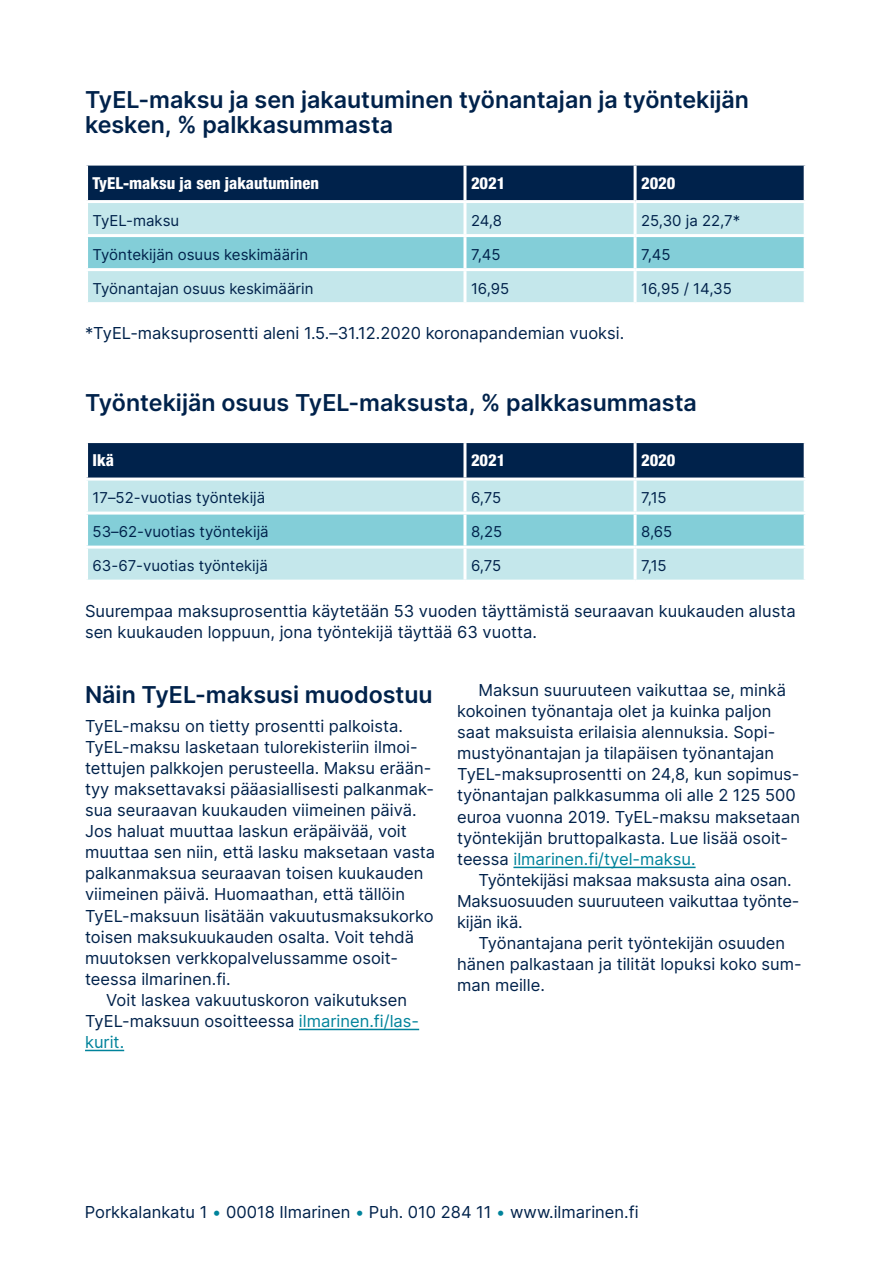
<style>
.page{position:relative;width:893px;height:1263px;background:#fff}
.page>*{position:absolute;margin:0;border:0;box-sizing:border-box;transform-origin:0 0}
.Väliotsikko_H2{font:600 23.25px/25.5px "Inter";color:#00224b}
.Leipis{font:16.5px/21px "Inter";color:#00224b}
.Leipis_sis{font:16.5px/21px "Inter";color:#00224b}
.Taulukon_otsikko{font:800 condensed 16.5px "Helvetica Neue LT Std";color:#fff}
.Leipis_sis-2{font:16.5px "Inter";color:#00839b}
.taulukko_leipis{font:15px "Inter";color:#00224b}
.s1{color:#00839b}
</style>
<div class="page">
<svg style="left:88px;top:203px;width:716px;height:99px;fill:#c4e7eb"></svg>
<div style="left:88px;top:166px;width:716px;height:34px;background:#00224b"></div>
<div style="left:88px;top:443px;width:716px;height:34px;background:#00224b"></div>
<div style="left:88px;top:480px;width:716px;height:100px;background:#c4e7eb"></div>
<div style="left:88px;top:515px;width:716px;height:31px;background:#83ced8"></div>
<hr style="left:463px;top:443px;width:3px;height:34px;background:#fff">
<hr style="left:634px;top:443px;width:3px;height:34px;background:#fff">
<hr style="left:463px;top:480px;width:3px;height:32px;background:#fff">
<hr style="left:634px;top:480px;width:3px;height:32px;background:#fff">
<hr style="left:463px;top:515px;width:3px;height:31px;background:#fff">
<hr style="left:634px;top:515px;width:3px;height:31px;background:#fff">
<hr style="left:463px;top:549px;width:3px;height:31px;background:#fff">
<hr style="left:634px;top:549px;width:3px;height:31px;background:#fff">
<hr style="left:85px;top:512px;width:380px;height:3px;background:#fff">
<hr style="left:465px;top:512px;width:170px;height:3px;background:#fff">
<hr style="left:635px;top:512px;width:172px;height:3px;background:#fff">
<hr style="left:85px;top:546px;width:380px;height:3px;background:#fff">
<hr style="left:465px;top:546px;width:170px;height:3px;background:#fff">
<hr style="left:635px;top:546px;width:172px;height:3px;background:#fff">
<hr style="left:299px;top:1029px;width:120px;height:1px;background:#00839b">
<hr style="left:85px;top:1050px;width:39px;height:1px;background:#00839b">
<hr style="left:513px;top:867px;width:183px;height:1px;background:#00839b">
<hr style="left:463px;top:166px;width:3px;height:34px;background:#fff">
<hr style="left:634px;top:166px;width:3px;height:34px;background:#fff">
<hr style="left:463px;top:203px;width:3px;height:31px;background:#fff">
<hr style="left:634px;top:203px;width:3px;height:31px;background:#fff">
<hr style="left:463px;top:237px;width:3px;height:31px;background:#fff">
<hr style="left:634px;top:237px;width:3px;height:31px;background:#fff">
<hr style="left:463px;top:271px;width:3px;height:31px;background:#fff">
<hr style="left:634px;top:271px;width:3px;height:31px;background:#fff">
<hr style="left:85px;top:234px;width:380px;height:3px;background:#fff">
<hr style="left:465px;top:234px;width:170px;height:3px;background:#fff">
<hr style="left:635px;top:234px;width:172px;height:3px;background:#fff">
<hr style="left:85px;top:268px;width:380px;height:3px;background:#fff">
<hr style="left:465px;top:268px;width:170px;height:3px;background:#fff">
<hr style="left:635px;top:268px;width:172px;height:3px;background:#fff">
<h2 class="Väliotsikko_H2" style="left:85px;top:86px;width:665px">TyEL-maksu ja sen jakautuminen työnantajan ja työntekijän kesken, % palkkasummasta</h2>
<p class="Taulukon_otsikko" style="left:93px;top:173px;width:228px">TyEL-maksu ja sen jakautuminen</p>
<p class="Taulukon_otsikko" style="left:471px;top:173px;width:36px">2021</p>
<p class="Taulukon_otsikko" style="left:641px;top:173px;width:36px">2020</p>
<p class="taulukko_leipis" style="left:93px;top:209px;width:88px">TyEL-maksu</p>
<p class="taulukko_leipis" style="left:471px;top:209px;width:33px">24,8</p>
<p class="taulukko_leipis" style="left:641px;top:209px;width:101px">25,30 ja 22,7*</p>
<p class="taulukko_leipis" style="left:93px;top:243px;width:217px">Työntekijän osuus keskimäärin</p>
<p class="taulukko_leipis" style="left:471px;top:243px;width:31px">7,45</p>
<p class="taulukko_leipis" style="left:641px;top:243px;width:31px">7,45</p>
<p class="taulukko_leipis" style="left:93px;top:277px;width:222px">Työnantajan osuus keskimäärin</p>
<p class="taulukko_leipis" style="left:471px;top:277px;width:40px">16,95</p>
<p class="taulukko_leipis" style="left:641px;top:277px;width:92px">16,95 / 14,35</p>
<p class="Leipis" style="left:85px;top:322px;width:541px">*TyEL-maksuprosentti aleni 1.5.–31.12.2020 koronapandemian vuoksi.</p>
<h2 class="Väliotsikko_H2" style="left:85px;top:389px;width:613px">Työntekijän osuus TyEL-maksusta, % palkkasummasta</h2>
<p class="Taulukon_otsikko" style="left:93px;top:450px;width:23px">Ikä</p>
<p class="Taulukon_otsikko" style="left:471px;top:450px;width:36px">2021</p>
<p class="Taulukon_otsikko" style="left:641px;top:450px;width:36px">2020</p>
<p class="taulukko_leipis" style="left:93px;top:487px;width:174px">17–52-vuotias työntekijä</p>
<p class="taulukko_leipis" style="left:471px;top:487px;width:32px">6,75</p>
<p class="taulukko_leipis" style="left:641px;top:487px;width:27px">7,15</p>
<p class="taulukko_leipis" style="left:93px;top:521px;width:178px">53–62-vuotias työntekijä</p>
<p class="taulukko_leipis" style="left:471px;top:521px;width:33px">8,25</p>
<p class="taulukko_leipis" style="left:641px;top:521px;width:33px">8,65</p>
<p class="taulukko_leipis" style="left:93px;top:555px;width:177px">63-67-vuotias työntekijä</p>
<p class="taulukko_leipis" style="left:471px;top:555px;width:32px">6,75</p>
<p class="taulukko_leipis" style="left:641px;top:555px;width:27px">7,15</p>
<p class="Leipis" style="left:85px;top:600px;width:712px">Suurempaa maksuprosenttia käytetään 53 vuoden täyttämistä seuraavan kuukauden alusta sen kuukauden loppuun, jona työntekijä täyttää 63 vuotta.</p>
<h2 class="Väliotsikko_H2" style="left:85px;top:681px;width:349px">Näin TyEL-maksusi muodostuu</h2>
<p class="Leipis" style="left:85px;top:715px;width:352px">TyEL-maksu on tietty prosentti palkoista.<br>TyEL-maksu lasketaan tulorekisteriin ilmoi&shy;tettujen palkkojen perusteella. Maksu erään&shy;tyy maksettavaksi pääasiallisesti palkanmak&shy;sua seuraavan kuukauden viimeinen päivä.<br>Jos haluat muuttaa laskun eräpäivää, voit muuttaa sen niin, että lasku maksetaan vasta palkanmaksua seuraavan toisen kuukauden viimeinen päivä. Huomaathan, että tällöin TyEL-maksuun lisätään vakuutusmaksukorko toisen maksukuukauden osalta. Voit tehdä muutoksen verkkopalvelussamme osoit&shy;teessa ilmarinen.fi.</p>
<p class="Leipis_sis" style="left:85px;top:989px;width:336px;text-align:center">Voit laskea vakuutuskoron vaikutuksen<br>TyEL-maksuun osoitteessa <span class="s1">ilmarinen.fi/las-</span></p>
<p class="Leipis_sis-2" style="left:85px;top:1029px;width:41px">kurit.</p>
<p class="Leipis_sis" style="left:457px;top:680px;width:344px;text-indent:21px">Maksun suuruuteen vaikuttaa se, minkä kokoinen työnantaja olet ja kuinka paljon saat maksuista erilaisia alennuksia. Sopi&shy;mustyönantajan ja tilapäisen työnantajan TyEL-maksuprosentti on 24,8, kun sopimus&shy;työnantajan palkkasumma oli alle 2 125 500 euroa vuonna 2019. TyEL-maksu maksetaan työntekijän bruttopalkasta. Lue lisää osoit&shy;teessa <span class="s1">ilmarinen.fi/tyel-maksu.</span></p>
<p class="Leipis_sis" style="left:457px;top:869px;width:344px;text-indent:21px">Työntekijäsi maksaa maksusta aina osan.<br>Maksuosuuden suuruuteen vaikuttaa työnte&shy;kijän ikä.</p>
<p class="Leipis_sis" style="left:457px;top:932px;width:346px;text-indent:21px">Työnantajana perit työntekijän osuuden hänen palkastaan ja tilität lopuksi koko sum&shy;man meille.</p>
<p class="Leipis" style="left:85px;top:1201px;width:555px">Porkkalankatu 1 <span class="s1">•</span> 00018 Ilmarinen <span class="s1">•</span> Puh. 010 284 11 <span class="s1">•</span> www.ilmarinen.fi</p>
</div>
